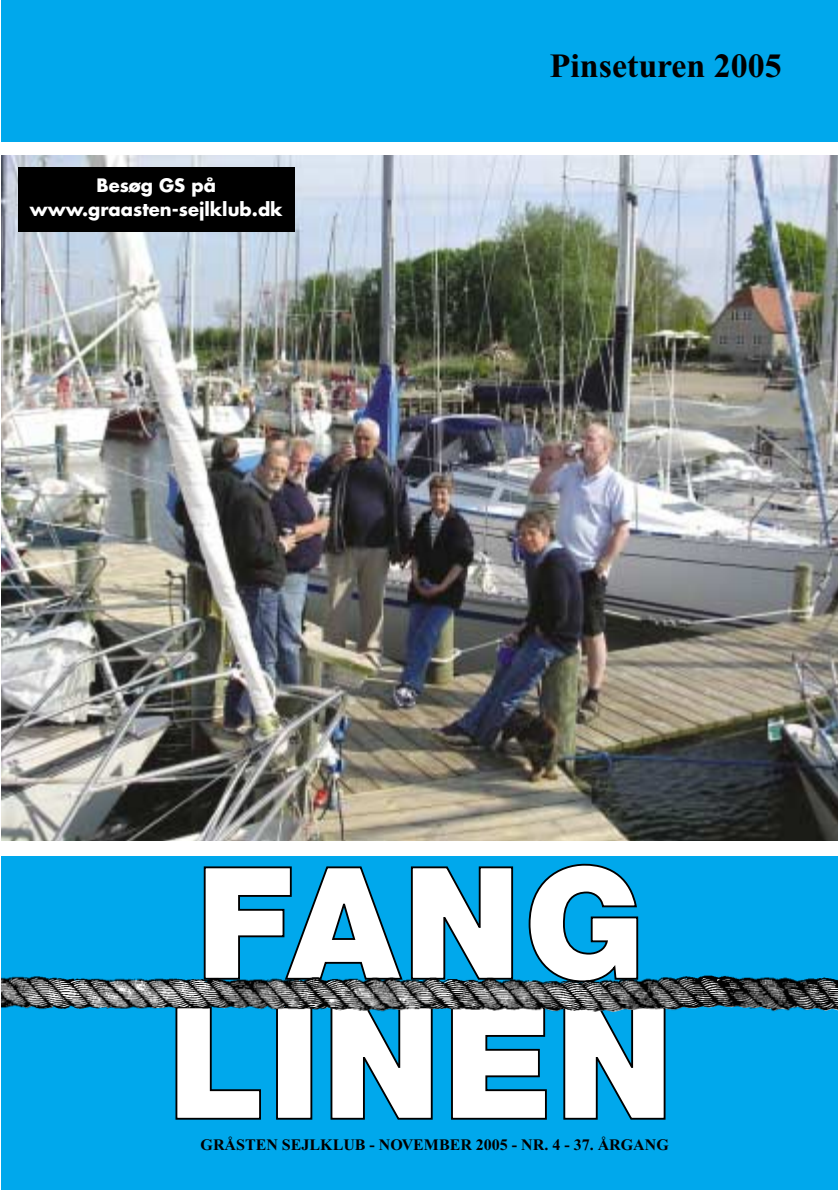
<style>
.page{position:relative;width:838px;height:1190px;background:#fff}
.page>*{position:absolute;margin:0;border:0;box-sizing:border-box;transform-origin:0 0}
.t1{font:900 156px/140px "Helvetica Neue";letter-spacing:.015em;color:#fff}
.t2{font:700 34px "Times New Roman";color:#000}
.t3{font:700 18px/23.6px "Futura";color:#fff;text-align:center}
.t4{font:700 16px "Times New Roman";color:#000}
</style>
<div class="page">
<div style="left:1px;top:856px;width:837px;height:334px;background:#00a8ec"></div>
<div style="left:1px;top:0;width:837px;height:142px;background:#00a8ec"></div>
<img style="left:1px;top:155px;width:837px;height:685px">
<img style="left:1px;top:975px;width:837px;height:37px">
<div style="left:18px;top:167px;width:276px;height:64px;background:#000"></div>
<p class="t3" style="left:30px;top:176px;width:254px">Besøg GS på www.graasten-sejlklub.dk</p>
<h2 class="t2" style="left:550px;top:54px;width:234px">Pinseturen 2005</h2>
<h1 class="t1" style="left:168px;top:866px;width:508px">FANG<br>LINEN</h1>
<p class="t4" style="left:201px;top:1140px;width:470px">GRÅSTEN SEJLKLUB - NOVEMBER 2005 - NR. 4 - 37. ÅRGANG</p>
</div>
